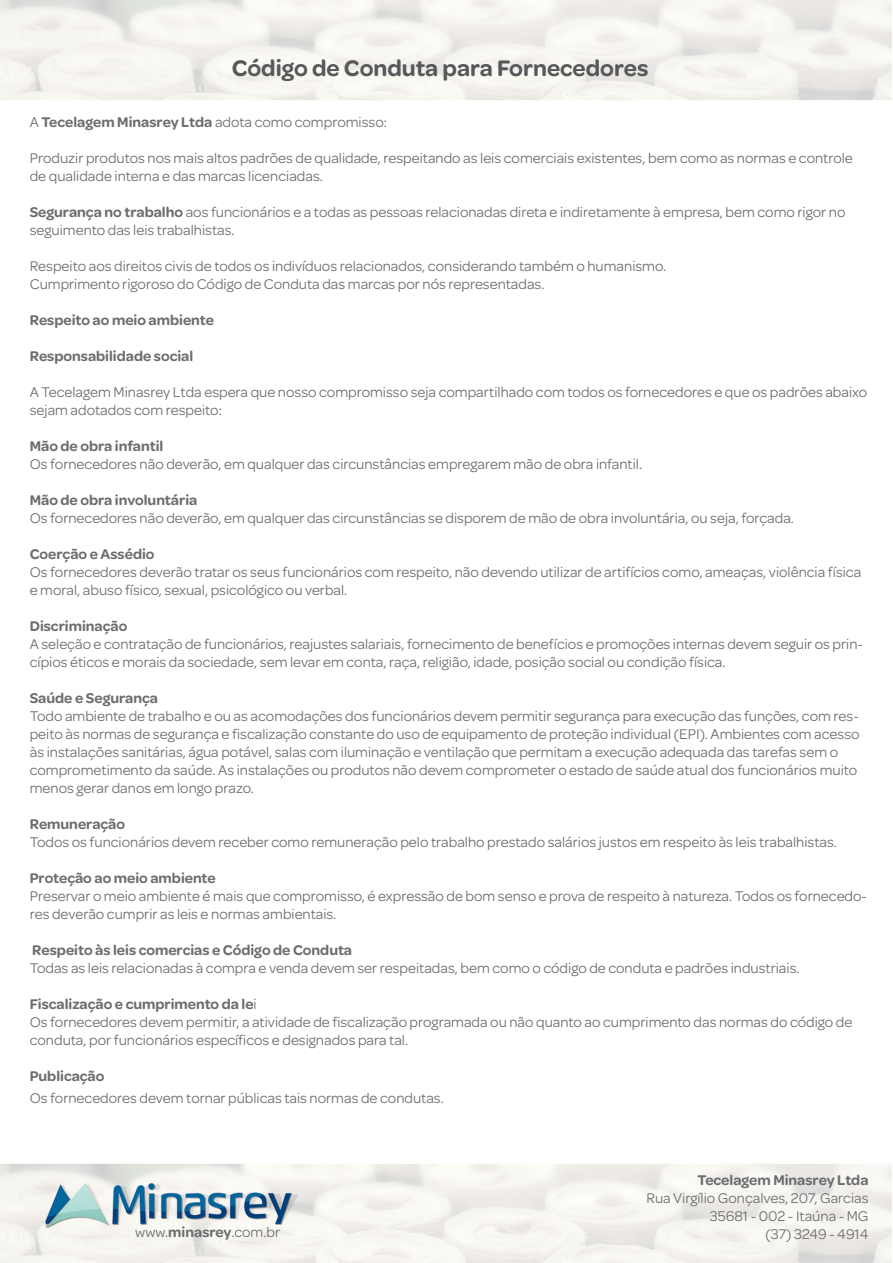
<style>
.page{position:relative;width:893px;height:1263px;background:#fff}
.page>*{position:absolute;margin:0;border:0;box-sizing:border-box;transform-origin:0 0}
.t1{font:600 24px "Omnes";color:#57585a}
.t2{font:15px/18px "Omnes";color:#6c6d70}
.t3{font:600 15px "Omnes";color:#6c6d70}
.s1{font-weight:600}
.s2{font-weight:400}
</style>
<div class="page">
<img style="left:0;top:0;width:892px;height:1263px">
<p class="t1" style="left:232px;top:51px;width:418px">Código de Conduta para Fornecedores</p>
<p class="t2" style="left:30px;top:112px;width:359px">A <span class="s1">Tecelagem Minasrey Ltda</span> adota como compromisso:</p>
<p class="t2" style="left:30px;top:148px;width:825px">Produzir produtos nos mais altos padrões de qualidade, respeitando as leis comerciais existentes, bem como as normas e controle de qualidade interna e das marcas licenciadas.</p>
<p class="t2" style="left:30px;top:202px;width:817px"><span class="s1">Segurança no trabalho</span> aos funcionários e a todas as pessoas relacionadas direta e indiretamente à empresa, bem como rigor no seguimento das leis trabalhistas.</p>
<p class="t2" style="left:30px;top:256px;width:638px">Respeito aos direitos civis de todos os indivíduos relacionados, considerando também o humanismo.</p>
<p class="t2" style="left:30px;top:274px;width:516px">Cumprimento rigoroso do Código de Conduta das marcas por nós representadas.</p>
<p class="t3" style="left:30px;top:309px;width:186px">Respeito ao meio ambiente</p>
<p class="t3" style="left:30px;top:345px;width:165px">Responsabilidade social</p>
<p class="t2" style="left:30px;top:382px;width:839px">A Tecelagem Minasrey Ltda espera que nosso compromisso seja compartilhado com todos os fornecedores e que os padrões abaixo sejam adotados com respeito:</p>
<p class="t3" style="left:30px;top:435px;width:135px">Mão de obra infantil</p>
<p class="t2" style="left:30px;top:454px;width:614px">Os fornecedores não deverão, em qualquer das circunstâncias empregarem mão de obra infantil.</p>
<p class="t3" style="left:30px;top:489px;width:169px">Mão de obra involuntária</p>
<p class="t2" style="left:30px;top:508px;width:766px">Os fornecedores não deverão, em qualquer das circunstâncias se disporem de mão de obra involuntária, ou seja, forçada.</p>
<p class="t3" style="left:30px;top:543px;width:126px">Coerção e Assédio</p>
<p class="t2" style="left:30px;top:562px;width:833px">Os fornecedores deverão tratar os seus funcionários com respeito, não devendo utilizar de artifícios como, ameaças, violência física e moral, abuso físico, sexual, psicológico ou verbal.</p>
<p class="t3" style="left:30px;top:615px;width:99px">Discriminação</p>
<p class="t2" style="left:30px;top:634px;width:835px">A seleção e contratação de funcionários, reajustes salariais, fornecimento de benefícios e promoções internas devem seguir os prin&shy;cípios éticos e morais da sociedade, sem levar em conta, raça, religião, idade, posição social ou condição física.</p>
<p class="t3" style="left:30px;top:687px;width:130px">Saúde e Segurança</p>
<p class="t2" style="left:30px;top:706px;width:831px">Todo ambiente de trabalho e ou as acomodações dos funcionários devem permitir segurança para execução das funções, com res&shy;peito às normas de segurança e fiscalização constante do uso de equipamento de proteção individual (EPI). Ambientes com acesso às instalações sanitárias, água potável, salas com iluminação e ventilação que permitam a execução adequada das tarefas sem o comprometimento da saúde. As instalações ou produtos não devem comprometer o estado de saúde atual dos funcionários muito menos gerar danos em longo prazo.</p>
<p class="t3" style="left:30px;top:813px;width:97px">Remuneração</p>
<p class="t2" style="left:30px;top:832px;width:809px">Todos os funcionários devem receber como remuneração pelo trabalho prestado salários justos em respeito às leis trabalhistas.</p>
<p class="t3" style="left:30px;top:867px;width:188px">Proteção ao meio ambiente</p>
<p class="t2" style="left:30px;top:886px;width:839px">Preservar o meio ambiente é mais que compromisso, é expressão de bom senso e prova de respeito à natureza. Todos os fornecedo&shy;res deverão cumprir as leis e normas ambientais.</p>
<p class="t3" style="left:32px;top:939px;width:321px">Respeito às leis comercias e Código de Conduta</p>
<p class="t2" style="left:30px;top:958px;width:771px">Todas as leis relacionadas à compra e venda devem ser respeitadas, bem como o código de conduta e padrões industriais.</p>
<p class="t3" style="left:30px;top:993px;width:228px">Fiscalização e cumprimento da le<span class="s2">i</span></p>
<p class="t2" style="left:30px;top:1012px;width:824px">Os fornecedores devem permitir, a atividade de fiscalização programada ou não quanto ao cumprimento das normas do código de conduta, por funcionários específicos e designados para tal.</p>
<p class="t3" style="left:30px;top:1065px;width:76px">Publicação</p>
<p class="t2" style="left:30px;top:1088px;width:416px">Os fornecedores devem tornar públicas tais normas de condutas.</p>
<p class="t2" style="left:135px;top:1222px;width:146px">www.<span class="s1">minasrey</span>.com.br</p>
<p class="t3" style="left:697px;top:1169px;width:172px">Tecelagem Minasrey Ltda</p>
<p class="t2" style="left:646px;top:1188px;width:224px">Rua Virgílio Gonçalves, 207, Garcias</p>
<p class="t2" style="left:710px;top:1206px;width:160px">35681 - 002 - Itaúna - MG</p>
<p class="t2" style="left:765px;top:1224px;width:105px">(37) 3249 - 4914</p>
</div>
